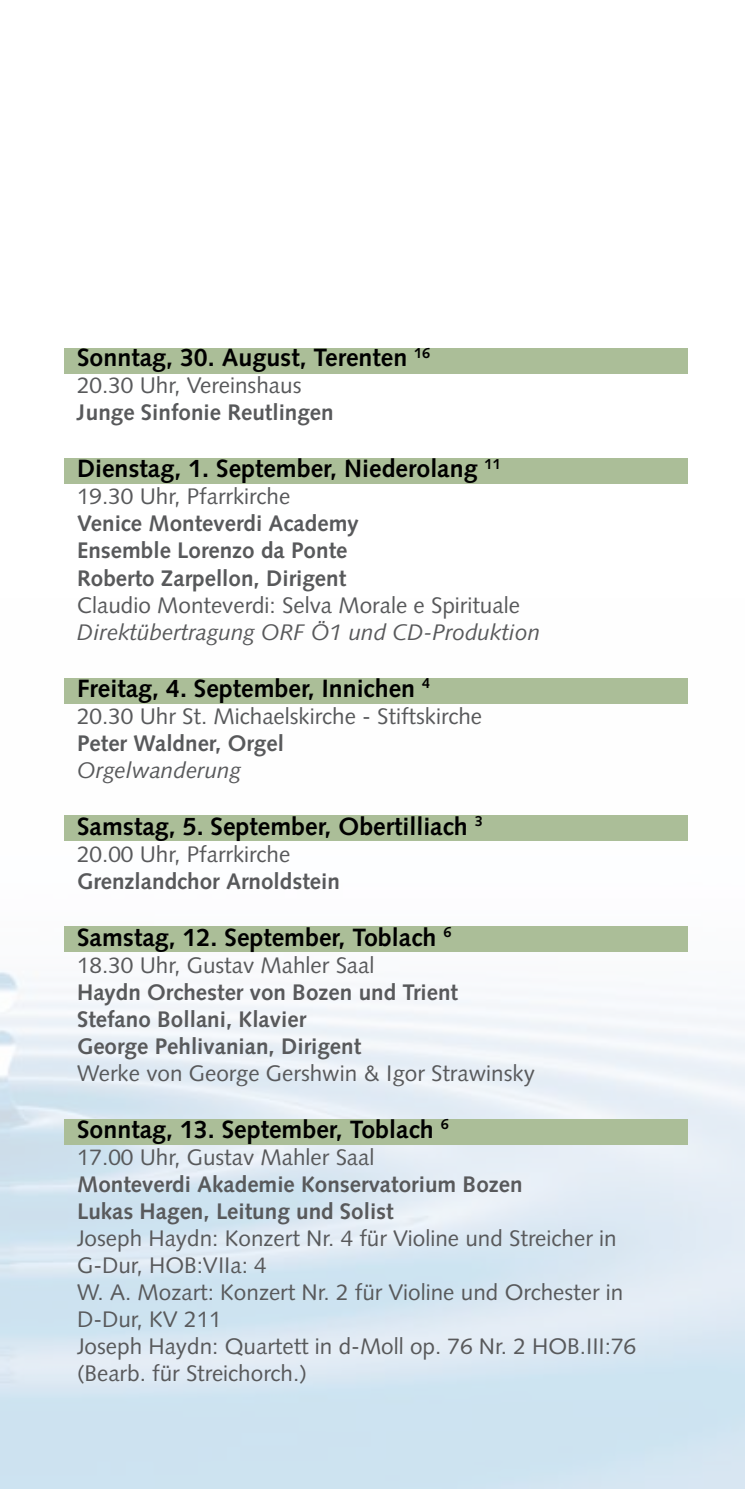
<style>
.page{position:relative;width:745px;height:1489px;background:#fff}
.page>*{position:absolute;margin:0;border:0;box-sizing:border-box;transform-origin:0 0}
.t1{font:700 25px "Syntax";color:#000}
.t2{font:22.5px/27px "Syntax";color:#58595b}
.t3{font:700 22.5px/27px "Syntax";color:#58595b}
.t4{font:italic 22.5px "Syntax";color:#58595b}
</style>
<div class="page">
<div style="left:64px;top:348px;width:623px;height:25px;background:#abbe98"></div>
<div style="left:64px;top:458px;width:623px;height:26px;background:#abbe98"></div>
<div style="left:64px;top:925px;width:623px;height:26px;background:#abbe98"></div>
<div style="left:64px;top:678px;width:623px;height:25px;background:#abbe98"></div>
<div style="left:64px;top:1119px;width:623px;height:25px;background:#abbe98"></div>
<div style="left:64px;top:815px;width:623px;height:25px;background:#abbe98"></div>
<p class="t1" style="left:77px;top:343px;width:354px">Sonntag, 30. August, Terenten <sup>16</sup></p>
<p class="t2" style="left:77px;top:372px;width:226px">20.30 Uhr, Vereinshaus</p>
<p class="t3" style="left:77px;top:399px;width:258px">Junge Sinfonie Reutlingen</p>
<p class="t1" style="left:77px;top:454px;width:425px">Dienstag, 1. September, Niederolang <sup>11</sup></p>
<p class="t2" style="left:77px;top:483px;width:215px">19.30 Uhr, Pfarrkirche</p>
<p class="t3" style="left:77px;top:510px;width:283px">Venice Monteverdi Academy<br>Ensemble Lorenzo da Ponte<br>Roberto Zarpellon, Dirigent</p>
<p class="t2" style="left:77px;top:591px;width:444px">Claudio Monteverdi: Selva Morale e Spirituale</p>
<p class="t4" style="left:77px;top:618px;width:464px">Direktübertragung ORF Ö1 und CD-Produktion</p>
<p class="t1" style="left:77px;top:673px;width:354px">Freitag, 4. September, Innichen <sup>4</sup></p>
<p class="t2" style="left:77px;top:702px;width:406px">20.30 Uhr St. Michaelskirche - Stiftskirche</p>
<p class="t3" style="left:77px;top:729px;width:208px">Peter Waldner, Orgel</p>
<p class="t4" style="left:77px;top:756px;width:165px">Orgelwanderung</p>
<p class="t1" style="left:77px;top:811px;width:407px">Samstag, 5. September, Obertilliach <sup>3</sup></p>
<p class="t2" style="left:77px;top:840px;width:215px">20.00 Uhr, Pfarrkirche</p>
<p class="t3" style="left:77px;top:867px;width:264px">Grenzlandchor Arnoldstein</p>
<p class="t1" style="left:77px;top:922px;width:375px">Samstag, 12. September, Toblach <sup>6</sup></p>
<p class="t2" style="left:77px;top:951px;width:299px">18.30 Uhr, Gustav Mahler Saal</p>
<p class="t3" style="left:77px;top:978px;width:382px">Haydn Orchester von Bozen und Trient<br>Stefano Bollani, Klavier<br>George Pehlivanian, Dirigent</p>
<p class="t2" style="left:77px;top:1059px;width:459px">Werke von George Gershwin &amp; Igor Strawinsky</p>
<p class="t1" style="left:77px;top:1114px;width:373px">Sonntag, 13. September, Toblach <sup>6</sup></p>
<p class="t2" style="left:77px;top:1143px;width:299px">17.00 Uhr, Gustav Mahler Saal</p>
<p class="t3" style="left:77px;top:1170px;width:447px">Monteverdi Akademie Konservatorium Bozen<br>Lukas Hagen, Leitung und Solist</p>
<p class="t2" style="left:77px;top:1224px;width:560px">Joseph Haydn: Konzert Nr. 4 für Violine und Streicher in G-Dur, HOB:VIIa: 4<br>W. A. Mozart: Konzert Nr. 2 für Violine und Orchester in D-Dur, KV 211<br>Joseph Haydn: Quartett in d-Moll op. 76 Nr. 2 HOB.III:76 (Bearb. für Streichorch.)</p>
</div>
